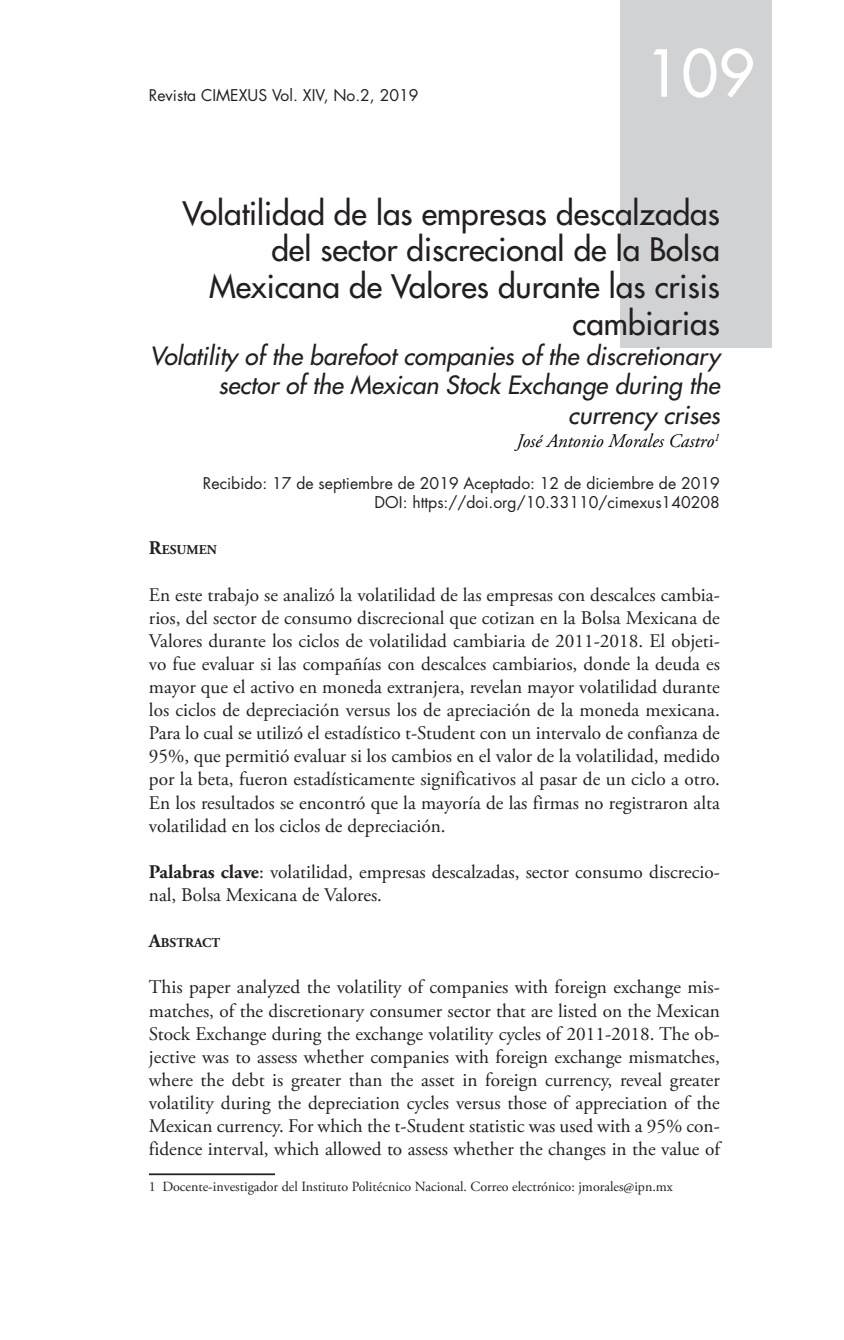
<style>
.page{position:relative;width:844px;height:1340px;background:#fff}
.page>*{position:absolute;margin:0;border:0;box-sizing:border-box;transform-origin:0 0}
.t1{font:500 63px "Futura Std";color:#fff}
.t2{font:500 31.5px/36.8px "Futura Std";color:#231f20;text-align:right}
.t3{font:italic 500 24.5px/29.8px "Futura Std";color:#231f20;text-align:right}
.t4{font:19.25px/23.1px "Adobe Garamond Pro";color:#231f20;text-align:justify}
.t5{font:italic 19.25px "Adobe Garamond Pro";color:#040503}
.t6{font:15.75px/18.9px "Futura Std";color:#231f20;text-align:right}
.t7{font:14px "Adobe Garamond Pro";color:#231f20}
.t8{font:700 13.47px "Adobe Garamond Pro";color:#231f20}
.s1{font-size:19.25px}
.s2{font-weight:700}
</style>
<div class="page">
<div style="left:620px;top:0;width:151px;height:347px;background:#d1d2d4"></div>
<hr style="left:149px;top:1173px;width:126px;height:2px;background:#231f20">
<p class="t6" style="left:149px;top:86px;width:271px">Revista CIMEXUS Vol. XIV, No.2, 2019</p>
<h1 class="t1" style="left:645px;top:34px;width:111px">109</h1>
<h2 class="t2" style="left:182px;top:195px;width:538px">Volatilidad de las empresas descalzadas del sector discrecional de la Bolsa<br>Mexicana de Valores durante las crisis cambiarias</h2>
<p class="t3" style="left:150px;top:341px;width:571px">Volatility of the barefoot companies of the discretionary sector of the Mexican Stock Exchange during the currency crises</p>
<p class="t5" style="left:516px;top:429px;width:205px">José Antonio Morales Castro<sup>1</sup></p>
<p class="t6" style="left:203px;top:474px;width:518px">Recibido: 17 de septiembre de 2019 Aceptado: 12 de diciembre de 2019<br>DOI: https://doi.org/10.33110/cimexus140208</p>
<p class="t8" style="left:149px;top:542px;width:69px"><span class="s1">R</span>ESUMEN</p>
<p class="t4" style="left:149px;top:583px;width:572px">En este trabajo se analizó la volatilidad de las empresas con descalces cambia&shy;rios, del sector de consumo discrecional que cotizan en la Bolsa Mexicana de Valores durante los ciclos de volatilidad cambiaria de 2011-2018. El objeti&shy;vo fue evaluar si las compañías con descalces cambiarios, donde la deuda es mayor que el activo en moneda extranjera, revelan mayor volatilidad durante los ciclos de depreciación versus los de apreciación de la moneda mexicana.<br>Para lo cual se utilizó el estadístico t-Student con un intervalo de confianza de 95%, que permitió evaluar si los cambios en el valor de la volatilidad, medido por la beta, fueron estadísticamente significativos al pasar de un ciclo a otro.<br>En los resultados se encontró que la mayoría de las firmas no registraron alta volatilidad en los ciclos de depreciación.</p>
<p class="t4" style="left:149px;top:861px;width:572px"><span class="s2">Palabras clave</span>: volatilidad, empresas descalzadas, sector consumo discrecio&shy;nal, Bolsa Mexicana de Valores.</p>
<p class="t8" style="left:149px;top:935px;width:73px"><span class="s1">A</span>BSTRACT</p>
<p class="t4" style="left:149px;top:976px;width:572px">This paper analyzed the volatility of companies with foreign exchange mis&shy;matches, of the discretionary consumer sector that are listed on the Mexican Stock Exchange during the exchange volatility cycles of 2011-2018. The ob&shy;jective was to assess whether companies with foreign exchange mismatches, where the debt is greater than the asset in foreign currency, reveal greater volatility during the depreciation cycles versus those of appreciation of the Mexican currency. For which the t-Student statistic was used with a 95% con&shy;fidence interval, which allowed to assess whether the changes in the value of</p>
<p class="t7" style="left:149px;top:1178px;width:525px">1 Docente-investigador del Instituto Politécnico Nacional. Correo electrónico: jmorales@ipn.mx</p>
</div>
